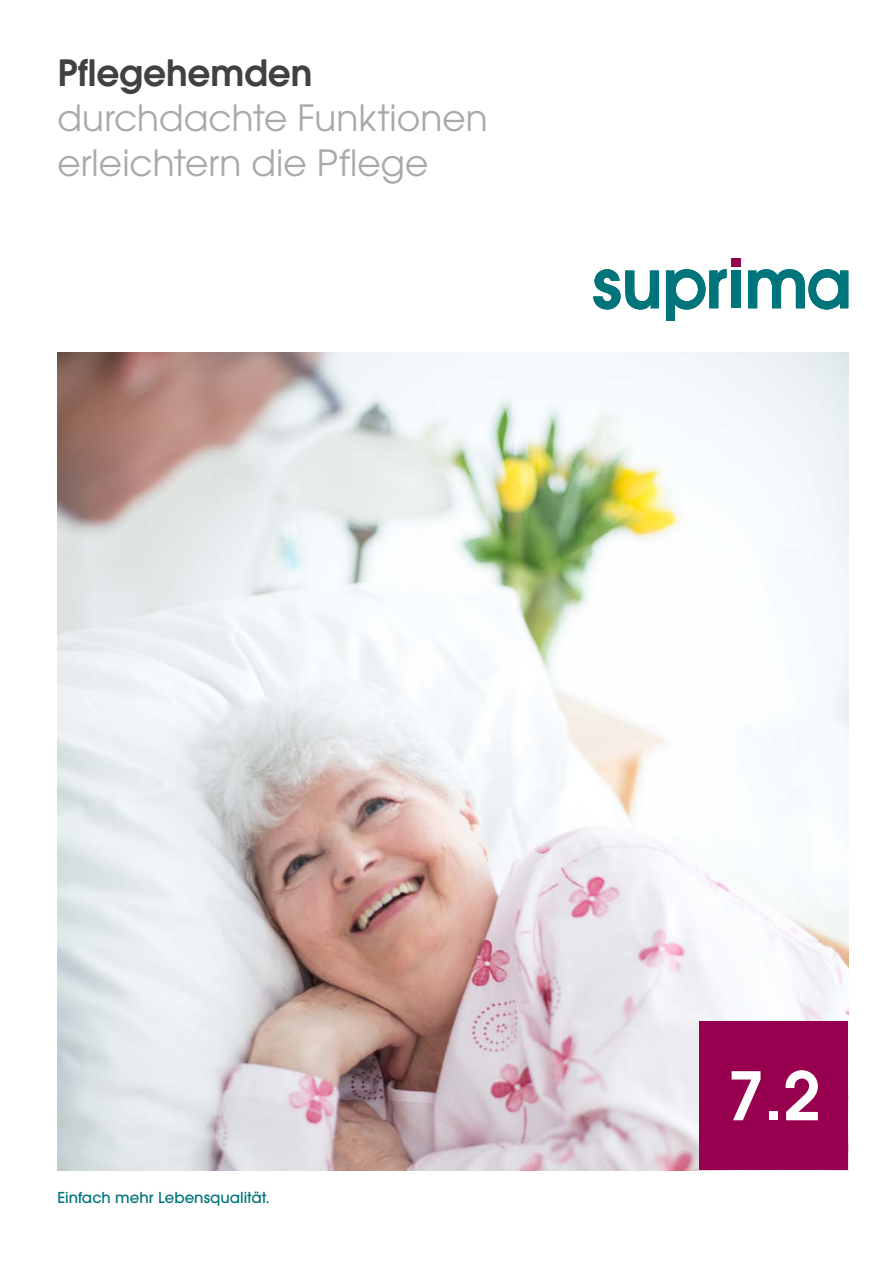
<style>
.page{position:relative;width:893px;height:1263px;background:#fff}
.page>*{position:absolute;margin:0;border:0;box-sizing:border-box;transform-origin:0 0}
.t1{font:600 66.3px "ITC Avant Garde Pro";color:#fff}
.t2{font:36px/45px "ITC Avant Garde Pro";color:#a7a9ac}
.t3{font:600 36px "ITC Avant Garde Pro";letter-spacing:-.005em;color:#414042}
.t4{font:500 15px "ITC Avant Garde Pro";color:#00747b}
</style>
<div class="page">
<img style="left:57px;top:352px;width:791px;height:819px">
<div style="left:699px;top:1021px;width:149px;height:149px;background:#96004f"></div>
<div style="left:732px;top:258px;width:9px;height:8px;background:#96004f"></div>
<svg style="left:593px;top:269px;width:66px;height:41px"></svg>
<svg style="left:666px;top:269px;width:61px;height:52px"></svg>
<div style="left:732px;top:270px;width:9px;height:38px;background:#00747b"></div>
<svg style="left:748px;top:269px;width:100px;height:41px"></svg>
<p class="t3" style="left:57px;top:49px;width:257px">Pflegehemden</p>
<p class="t2" style="left:57px;top:95px;width:432px">durchdachte Funktionen erleichtern die Pflege</p>
<p class="t4" style="left:57px;top:1188px;width:214px">Einfach mehr Lebensqualität.</p>
<h1 class="t1" style="left:727px;top:1052px;width:94px">7.2</h1>
</div>
